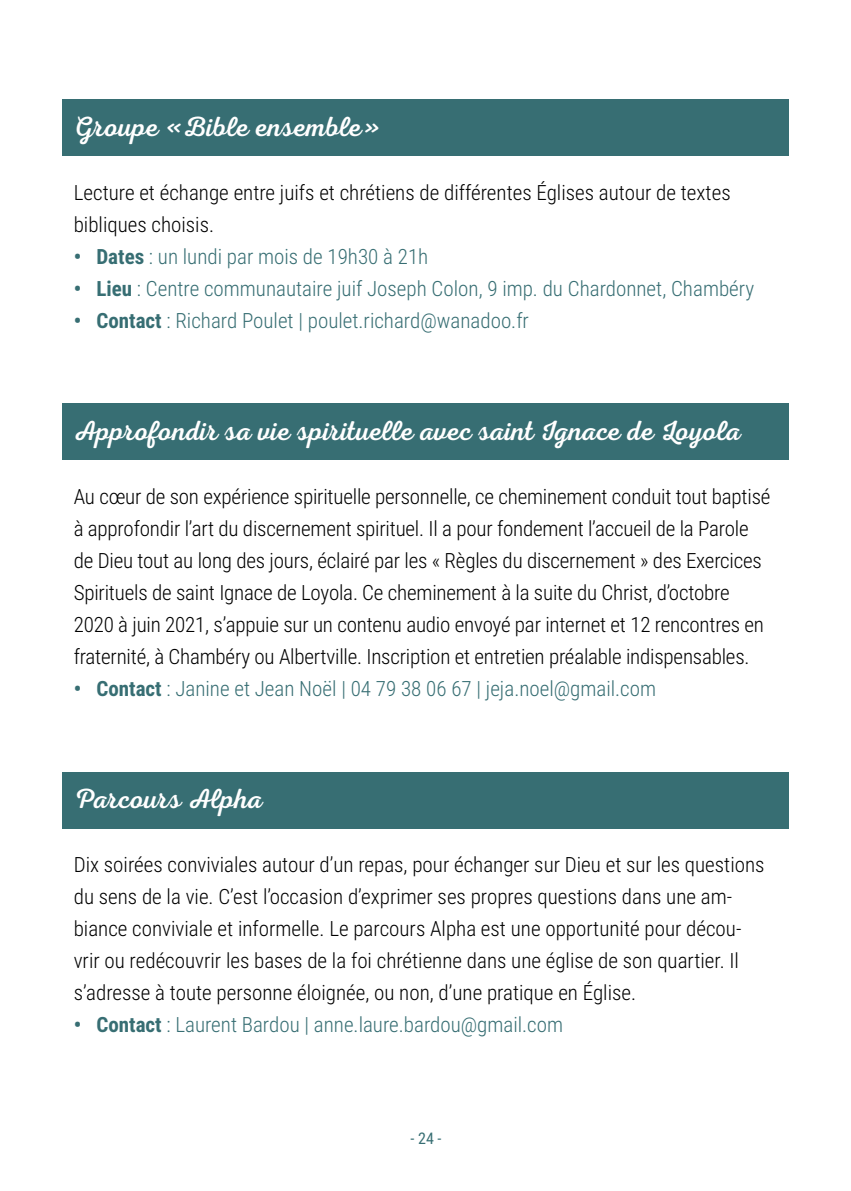
<style>
.page{position:relative;width:851px;height:1191px;background:#fff}
.page>*{position:absolute;margin:0;border:0;box-sizing:border-box;transform-origin:0 0}
.t1{font:28px "Nexa Script";color:#fff}
.t2{font:300 21px/32px "Roboto Condensed";letter-spacing:-.01em;color:#000}
.t3{font:300 21px "Roboto Condensed";color:#376e73}
.t4{font:16px "Roboto Condensed";color:#376e73}
.s1{font-weight:700}
</style>
<div class="page">
<div style="left:62px;top:99px;width:726px;height:57px;background:#376e73"></div>
<div style="left:62px;top:403px;width:726px;height:57px;background:#376e73"></div>
<div style="left:62px;top:771px;width:726px;height:57px;background:#376e73"></div>
<h1 class="t1" style="left:74px;top:110px;width:308px">Groupe «Bible ensemble»</h1>
<p class="t2" style="left:74px;top:176px;width:658px">Lecture et échange entre juifs et chrétiens de différentes Églises autour de textes bibliques choisis.</p>
<p class="t3" style="left:74px;top:242px;width:356px"><span class="s1">• Dates</span> : un lundi par mois de 19h30 à 21h</p>
<p class="t3" style="left:74px;top:274px;width:681px"><span class="s1">• Lieu</span> : Centre communautaire juif Joseph Colon, 9 imp. du Chardonnet, Chambéry</p>
<p class="t3" style="left:74px;top:306px;width:456px"><span class="s1">• Contact</span> : Richard Poulet | poulet.richard@wanadoo.fr</p>
<h1 class="t1" style="left:74px;top:414px;width:668px">Approfondir sa vie spirituelle avec saint Ignace de Loyola</h1>
<p class="t2" style="left:74px;top:480px;width:698px">Au cœur de son expérience spirituelle personnelle, ce cheminement conduit tout baptisé à approfondir l’art du discernement spirituel. Il a pour fondement l’accueil de la Parole de Dieu tout au long des jours, éclairé par les « Règles du discernement » des Exercices Spirituels de saint Ignace de Loyola. Ce cheminement à la suite du Christ, d’octobre 2020 à juin 2021, s’appuie sur un contenu audio envoyé par internet et 12 rencontres en fraternité, à Chambéry ou Albertville. Inscription et entretien préalable indispensables.</p>
<p class="t3" style="left:74px;top:674px;width:583px"><span class="s1">• Contact</span> : Janine et Jean Noël | 04 79 38 06 67 | jeja.noel@gmail.com</p>
<h1 class="t1" style="left:74px;top:782px;width:190px">Parcours Alpha</h1>
<p class="t2" style="left:74px;top:848px;width:692px">Dix soirées conviviales autour d’un repas, pour échanger sur Dieu et sur les questions du sens de la vie. C’est l’occasion d’exprimer ses propres questions dans une am&shy;biance conviviale et informelle. Le parcours Alpha est une opportunité pour décou&shy;vrir ou redécouvrir les bases de la foi chrétienne dans une église de son quartier. Il s’adresse à toute personne éloignée, ou non, d’une pratique en Église.</p>
<p class="t3" style="left:74px;top:1010px;width:491px"><span class="s1">• Contact</span> : Laurent Bardou | anne.laure.bardou@gmail.com</p>
<p class="t4" style="left:410px;top:1127px;width:33px">- 24 -</p>
</div>
